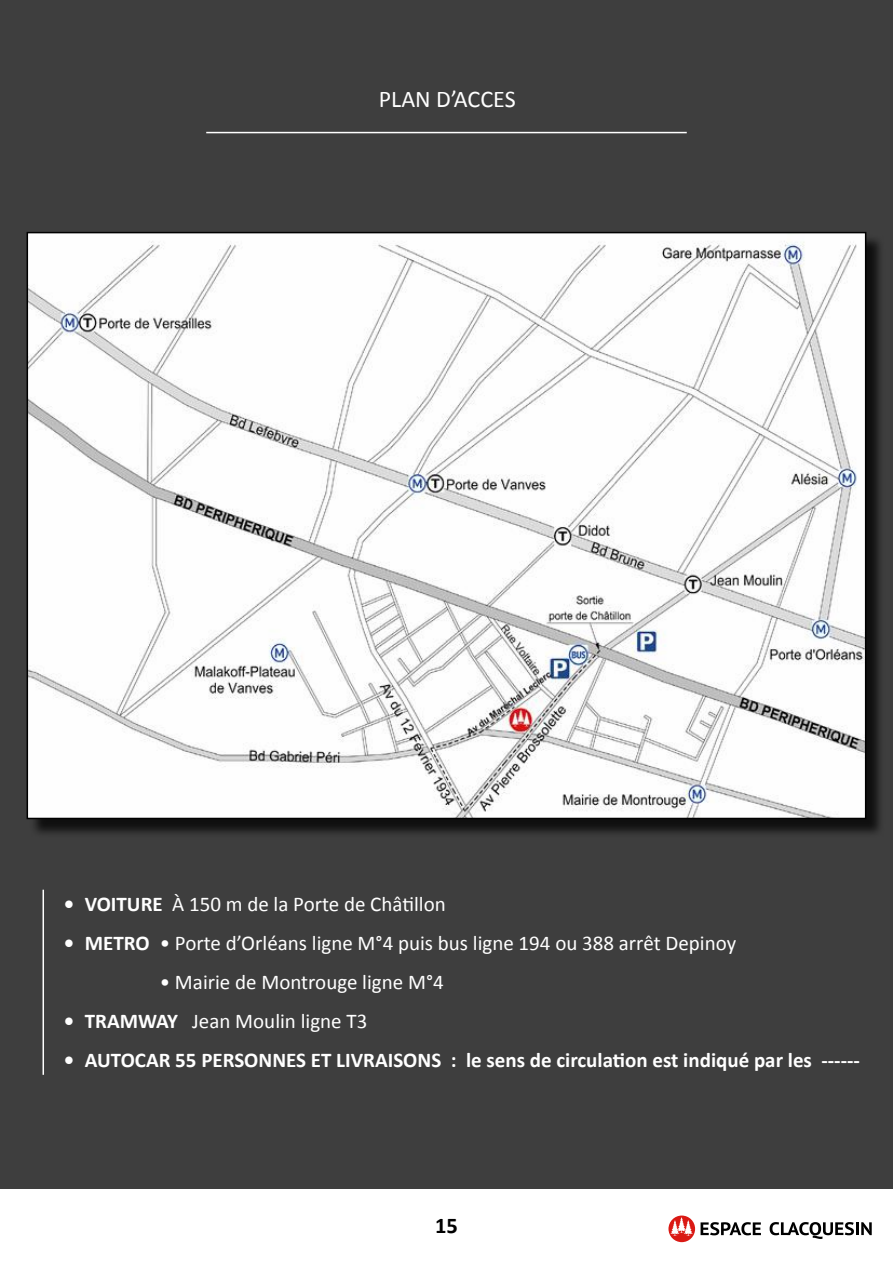
<style>
.page{position:relative;width:893px;height:1263px;background:#3e3e3e}
.page>*{position:absolute;margin:0;border:0;box-sizing:border-box;transform-origin:0 0}
.t1{font:24px "Calibri";color:#fff}
.t2{font:700 22.5px "Calibri";color:#000}
.t3{font:21px "Calibri";color:#fff}
.t4{font:700 21px "Calibri";color:#fff}
.s1{font-weight:700}
</style>
<div class="page">
<div style="left:0;top:1189px;width:893px;height:74px;background:#fff"></div>
<svg style="left:668px;top:1215px;width:27px;height:27px"></svg>
<svg style="left:670px;top:1217px;width:23px;height:19px"></svg>
<svg style="left:701px;top:1222px;width:60px;height:13px"></svg>
<svg style="left:770px;top:1222px;width:102px;height:17px"></svg>
<hr style="left:206px;top:132px;width:481px;height:1px;background:#fff">
<hr style="left:43px;top:890px;width:1px;height:185px;background:#fff">
<div style="left:29px;top:234px;width:856px;height:604px;background:#000;opacity:.75"></div>
<img style="left:30px;top:235px;width:833px;height:581px">
<p class="t1" style="left:379px;top:83px;width:138px">PLAN D’ACCES</p>
<p class="t3" style="left:64px;top:889px;width:383px"><span class="s1">• VOITURE</span> À 150 m de la Porte de Châtillon</p>
<p class="t3" style="left:64px;top:928px;width:674px"><span class="s1">• METRO</span> • Porte d’Orléans ligne M°4 puis bus ligne 194 ou 388 arrêt Depinoy</p>
<p class="t3" style="left:160px;top:967px;width:285px">• Mairie de Montrouge ligne M°4</p>
<p class="t3" style="left:64px;top:1007px;width:305px"><span class="s1">• TRAMWAY</span> Jean Moulin ligne T3</p>
<p class="t4" style="left:64px;top:1045px;width:798px">• AUTOCAR 55 PERSONNES ET LIVRAISONS : le sens de circulation est indiqué par les ------</p>
<p class="t2" style="left:435px;top:1209px;width:24px">15</p>
</div>
